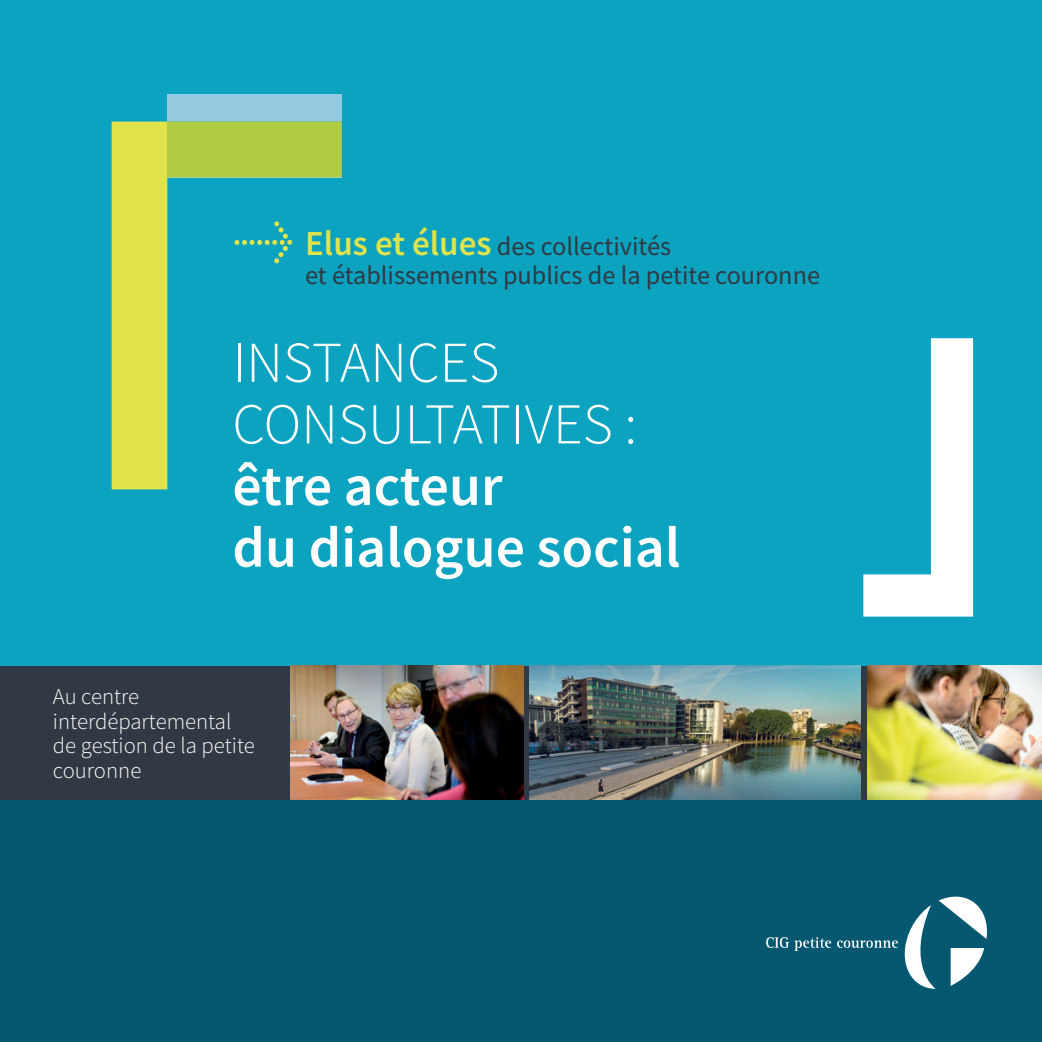
<style>
.page{position:relative;width:1042px;height:1042px;background:#0ba3c0}
.page>*{position:absolute;margin:0;border:0;box-sizing:border-box;transform-origin:0 0}
.t1{font:600 57.75px/61.6px "Source Sans Pro";color:#fff}
.t2{font:300 57.75px/61.6px "Source Sans Pro";color:#fff}
.t3{font:26.25px/29.8px "Source Sans Pro";color:#313944}
.t4{font:300 22.75px/24.5px "Source Sans Pro";color:#fff}
.s1{font-weight:600;font-size:35px;color:#e0e44a}
</style>
<div class="page">
<div style="left:0;top:699px;width:1042px;height:343px;background:#055870"></div>
<div style="left:0;top:666px;width:1042px;height:133px;background:#313944"></div>
<div style="left:167px;top:94px;width:174px;height:83px;background:#93cae0"></div>
<svg style="left:766px;top:937px;width:65px;height:14px"></svg>
<svg style="left:837px;top:896px;width:150px;height:93px"></svg>
<svg style="left:112px;top:122px;width:229px;height:367px"></svg>
<svg style="left:234px;top:221px;width:58px;height:42px"></svg>
<svg style="left:863px;top:338px;width:110px;height:278px"></svg>
<img style="left:867px;top:666px;width:175px;height:133px">
<img style="left:530px;top:666px;width:331px;height:133px">
<img style="left:290px;top:666px;width:234px;height:133px">
<div style="left:167px;top:122px;width:174px;height:55px;background:#b0cc45"></div>
<p class="t3" style="left:305px;top:231px;width:516px"><span class="s1">Elus et élues</span> des collectivités<br>et établissements publics de la petite couronne</p>
<p class="t2" style="left:232px;top:332px;width:406px">INSTANCES<br>CONSULTATIVES :</p>
<p class="t1" style="left:232px;top:454px;width:449px">être acteur<br>du dialogue social</p>
<p class="t4" style="left:53px;top:684px;width:203px">Au centre interdépartemental de gestion de la petite couronne</p>
</div>
